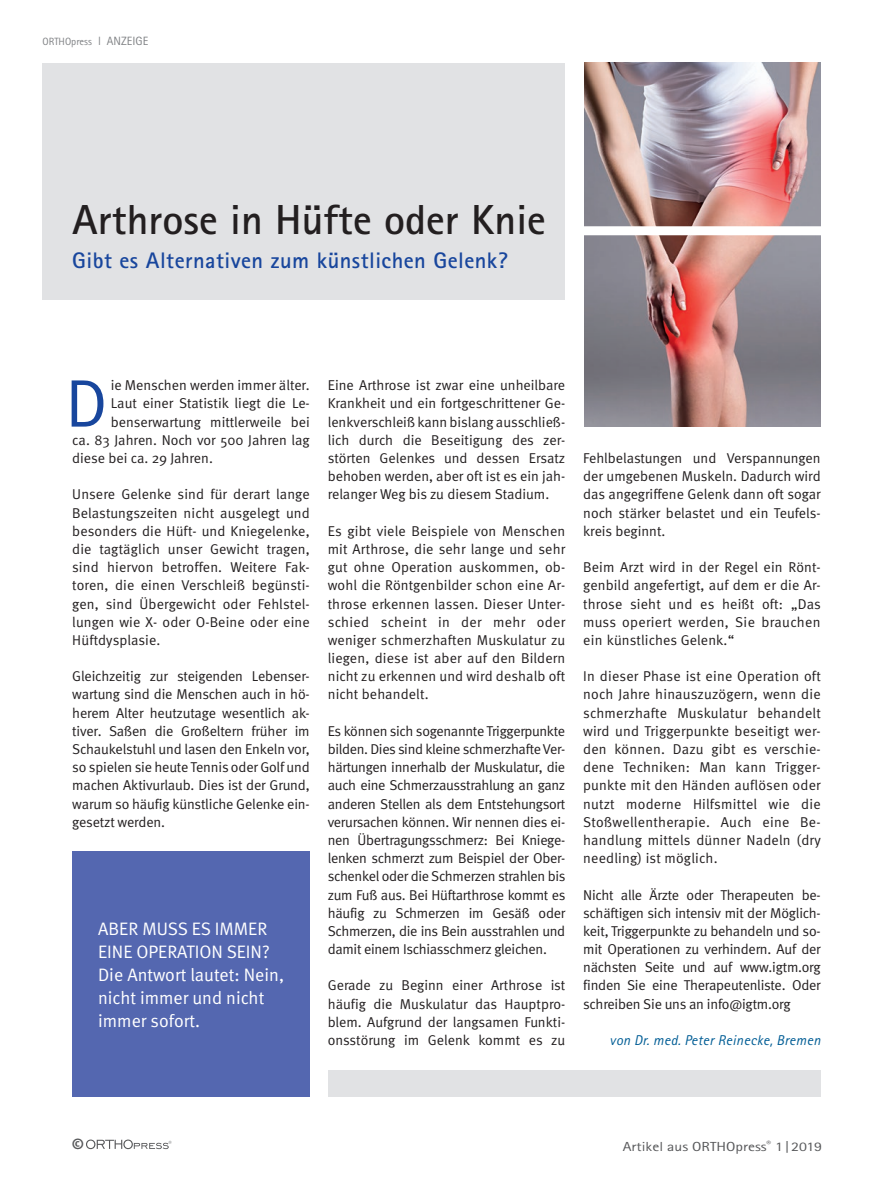
<style>
.page{position:relative;width:893px;height:1191px;background:#fff}
.page>*{position:absolute;margin:0;border:0;box-sizing:border-box;transform-origin:0 0}
.t1{font:67.2px "Meta Normal";color:#18469d}
.t2{font:700 42px "Rotis Sans Serif";color:#231f20}
.t3{font:700 22.5px "Rotis Sans Serif";letter-spacing:.02em;color:#18469d}
.t4{font:18px/23px "Meta Normal";color:#fff}
.t5{font:700 14.55px "Meta Plus";color:#57585a}
.t6{font:14.25px/18.1px "Meta Normal";color:#231f20;text-align:justify}
.t7{font:italic 14.25px "Rotis Sans Serif";letter-spacing:.025em;color:#005d95}
.t8{font:13.2px "Rotis Sans Serif";color:#57585a;scale:1.2 1}
.t9{font:10.5px "Rotis Sans Serif";color:#808285}
.s1{font-size:12px}
</style>
<div class="page">
<div style="left:328px;top:1069px;width:493px;height:27px;background:#e1e2e4"></div>
<div style="left:72px;top:850px;width:238px;height:246px;background:#5467b0"></div>
<div style="left:43px;top:63px;width:522px;height:236px;background:#e1e2e4"></div>
<img style="left:584px;top:63px;width:237px;height:363px">
<div style="left:574px;top:226px;width:267px;height:9px;background:#fff"></div>
<svg style="left:86px;top:1139px;width:86px;height:10px"></svg>
<p class="t9" style="left:43px;top:35px;width:107px">ORTHOpress <span class="s1">l ANZEIGE</span></p>
<h2 class="t2" style="left:72px;top:193px;width:475px">Arthrose in Hüfte oder Knie</h2>
<h3 class="t3" style="left:72px;top:246px;width:437px">Gibt es Alternativen zum künstlichen Gelenk?</h3>
<h1 class="t1" style="left:66px;top:364px;width:43px">D</h1>
<p class="t6" style="left:111px;top:376px;width:200px">ie Menschen werden immer älter.</p>
<p class="t6" style="left:111px;top:394px;width:200px">Laut einer Statistik liegt die Le-</p>
<p class="t6" style="left:111px;top:412px;width:200px">benserwartung mittlerweile bei</p>
<p class="t6" style="left:72px;top:430px;width:239px">ca. 83 Jahren. Noch vor 500 Jahren lag</p>
<p class="t6" style="left:72px;top:449px;width:142px">diese bei ca. 29 Jahren.</p>
<p class="t6" style="left:72px;top:485px;width:239px">Unsere Gelenke sind für derart lange Belastungszeiten nicht ausgelegt und besonders die Hüft- und Kniegelenke, die tagtäglich unser Gewicht tragen, sind hiervon betroffen. Weitere Fak&shy;toren, die einen Verschleiß begünsti&shy;gen, sind Übergewicht oder Fehlstel&shy;lungen wie X- oder O-Beine oder eine Hüftdysplasie.</p>
<p class="t6" style="left:72px;top:667px;width:239px">Gleichzeitig zur steigenden Lebenser&shy;wartung sind die Menschen auch in hö&shy;herem Alter heutzutage wesentlich ak&shy;tiver. Saßen die Großeltern früher im Schaukelstuhl und lasen den Enkeln vor, so spielen sie heute Tennis oder Golf und machen Aktivurlaub. Dies ist der Grund, warum so häufig künstliche Gelenke ein&shy;gesetzt werden.</p>
<p class="t4" style="left:98px;top:917px;width:187px">ABER MUSS ES IMMER<br>EINE OPERATION SEIN?<br>Die Antwort lautet: Nein, nicht immer und nicht immer sofort.</p>
<p class="t6" style="left:328px;top:376px;width:239px">Eine Arthrose ist zwar eine unheilbare Krankheit und ein fortgeschrittener Ge&shy;lenkverschleiß kann bislang ausschließ&shy;lich durch die Beseitigung des zer&shy;störten Gelenkes und dessen Ersatz behoben werden, aber oft ist es ein jah&shy;relanger Weg bis zu diesem Stadium.</p>
<p class="t6" style="left:328px;top:521px;width:239px">Es gibt viele Beispiele von Menschen mit Arthrose, die sehr lange und sehr gut ohne Operation auskommen, ob&shy;wohl die Röntgenbilder schon eine Ar&shy;throse erkennen lassen. Dieser Unter&shy;schied scheint in der mehr oder weniger schmerzhaften Muskulatur zu liegen, diese ist aber auf den Bildern nicht zu erkennen und wird deshalb oft nicht behandelt.</p>
<p class="t6" style="left:328px;top:721px;width:239px">Es können sich sogenannte Triggerpunkte bilden. Dies sind kleine schmerzhafte Ver&shy;härtungen innerhalb der Muskulatur, die auch eine Schmerzausstrahlung an ganz anderen Stellen als dem Entstehungsort verursachen können. Wir nennen dies ei&shy;nen Übertragungsschmerz: Bei Kniege&shy;lenken schmerzt zum Beispiel der Ober&shy;schenkel oder die Schmerzen strahlen bis zum Fuß aus. Bei Hüftarthrose kommt es häufig zu Schmerzen im Gesäß oder Schmerzen, die ins Bein ausstrahlen und damit einem Ischiasschmerz gleichen.</p>
<p class="t6" style="left:328px;top:976px;width:239px">Gerade zu Beginn einer Arthrose ist häufig die Muskulatur das Hauptpro&shy;blem. Aufgrund der langsamen Funkti&shy;onsstörung im Gelenk kommt es zu</p>
<p class="t6" style="left:583px;top:449px;width:239px">Fehlbelastungen und Verspannungen der umgebenen Muskeln. Dadurch wird das angegriffene Gelenk dann oft sogar noch stärker belastet und ein Teufels&shy;kreis beginnt.</p>
<p class="t6" style="left:583px;top:558px;width:239px">Beim Arzt wird in der Regel ein Rönt&shy;genbild angefertigt, auf dem er die Ar&shy;throse sieht und es heißt oft: „Das muss operiert werden, Sie brauchen ein künstliches Gelenk.“</p>
<p class="t6" style="left:583px;top:667px;width:239px">In dieser Phase ist eine Operation oft noch Jahre hinauszuzögern, wenn die schmerzhafte Muskulatur behandelt wird und Triggerpunkte beseitigt wer&shy;den können. Dazu gibt es verschie&shy;dene Techniken: Man kann Trigger&shy;punkte mit den Händen auflösen oder nutzt moderne Hilfsmittel wie die Stoßwellentherapie. Auch eine Be&shy;handlung mittels dünner Nadeln (dry needling) ist möglich.</p>
<p class="t6" style="left:583px;top:885px;width:239px">Nicht alle Ärzte oder Therapeuten be&shy;schäftigen sich intensiv mit der Möglich&shy;keit, Triggerpunkte zu behandeln und so&shy;mit Operationen zu verhindern. Auf der nächsten Seite und auf www.igtm.org finden Sie eine Therapeutenliste. Oder schreiben Sie uns an info@igtm.org</p>
<p class="t7" style="left:610px;top:1031px;width:213px">von Dr. med. Peter Reinecke, Bremen</p>
<p class="t5" style="left:72px;top:1136px;width:13px">©</p>
<p class="t8" style="left:623px;top:1138px;width:168px">Artikel aus ORTHOpress<sup>®</sup> 1|2019</p>
</div>
